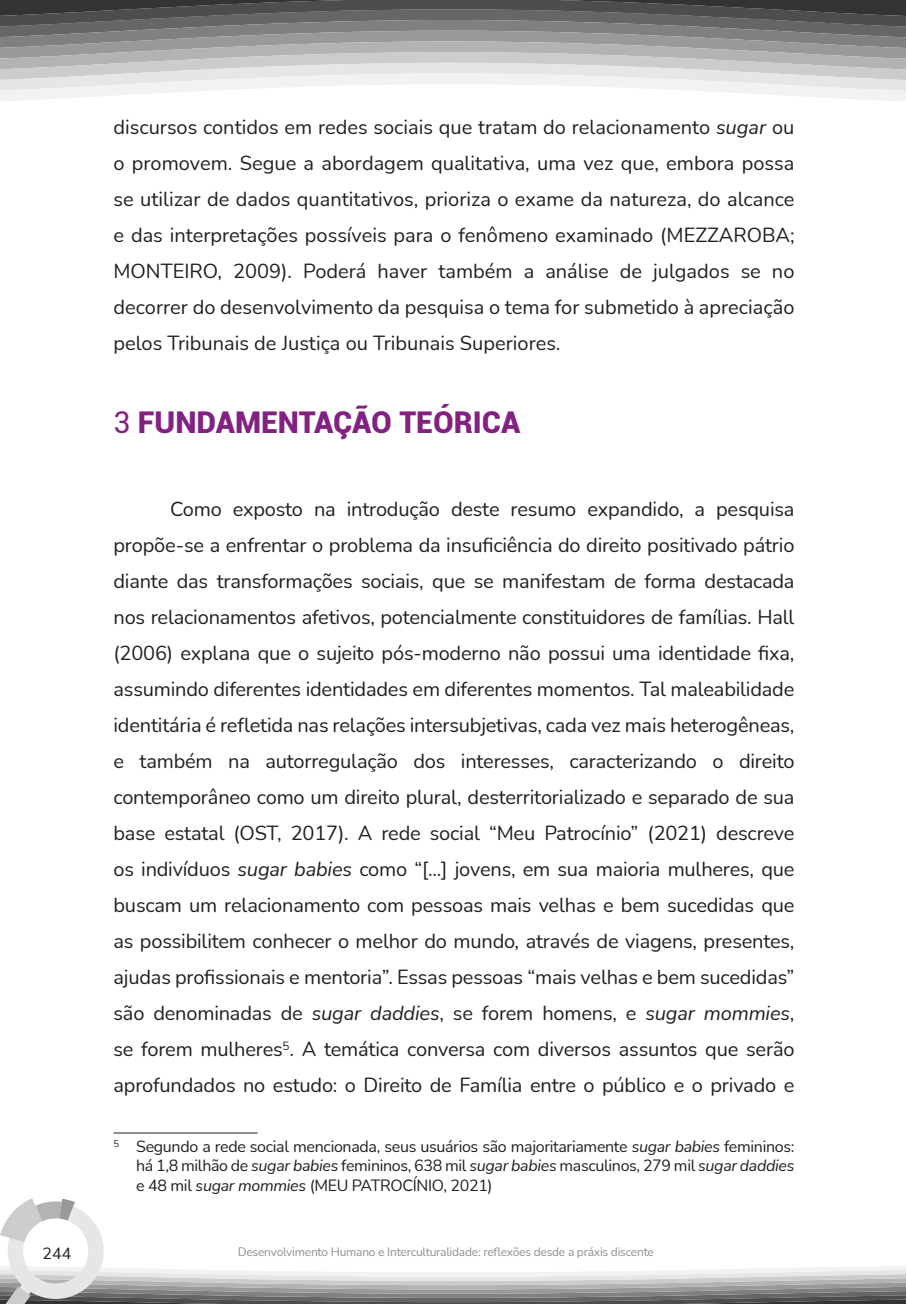
<style>
.page{position:relative;width:908px;height:1304px;background:#fff}
.page>*{position:absolute;margin:0;border:0;box-sizing:border-box;transform-origin:0 0}
.Título_1{font:900 30px "Roboto";color:#822182}
.texto{font:20px/36px "Nunito";letter-spacing:-.01em;color:#231f20;text-align:justify}
.nota_de_rodapé{font:16px/19.2px "Nunito";letter-spacing:-.02em;color:#231f20;text-align:justify}
.t1{font:12px "Nunito";letter-spacing:-.02em;color:#8d9091}
.s1{font-style:italic}
.s2{font-weight:400}
</style>
<div class="page">
<svg style="left:0;top:0;width:904px;height:101px"></svg>
<svg style="left:0;top:1198px;width:904px;height:105px"></svg>
<hr style="left:113px;top:1132px;width:144px;height:1px;background:#231f20">
<p class="texto" style="left:113px;top:108px;width:682px">discursos contidos em redes sociais que tratam do relacionamento <span class="s1">sugar</span> ou o promovem. Segue a abordagem qualitativa, uma vez que, embora possa se utilizar de dados quantitativos, prioriza o exame da natureza, do alcance e das interpretações possíveis para o fenômeno examinado (MEZZAROBA; MONTEIRO, 2009). Poderá haver também a análise de julgados se no decorrer do desenvolvimento da pesquisa o tema for submetido à apreciação pelos Tribunais de Justiça ou Tribunais Superiores.</p>
<p class="Título_1" style="left:113px;top:401px;width:408px"><span class="s2">3</span> FUNDAMENTAÇÃO TEÓRICA</p>
<p class="texto" style="left:113px;top:491px;width:682px;text-indent:57px">Como exposto na introdução deste resumo expandido, a pesquisa propõe-se a enfrentar o problema da insuficiência do direito positivado pátrio diante das transformações sociais, que se manifestam de forma destacada nos relacionamentos afetivos, potencialmente constituidores de famílias. Hall (2006) explana que o sujeito pós-moderno não possui uma identidade fixa, assumindo diferentes identidades em diferentes momentos. Tal maleabilidade identitária é refletida nas relações intersubjetivas, cada vez mais heterogêneas, e também na autorregulação dos interesses, caracterizando o direito contemporâneo como um direito plural, desterritorializado e separado de sua base estatal (OST, 2017). A rede social “Meu Patrocínio” (2021) descreve os indivíduos <span class="s1">sugar babies</span> como “[...] jovens, em sua maioria mulheres, que buscam um relacionamento com pessoas mais velhas e bem sucedidas que as possibilitem conhecer o melhor do mundo, através de viagens, presentes, ajudas profissionais e mentoria”. Essas pessoas “mais velhas e bem sucedidas” são denominadas de <span class="s1">sugar daddies</span>, se forem homens, e <span class="s1">sugar mommies</span>, se forem mulheres<sup>5</sup>. A temática conversa com diversos assuntos que serão aprofundados no estudo: o Direito de Família entre o público e o privado e</p>
<p class="nota_de_rodapé" style="left:136px;top:1136px;width:659px;text-indent:-23px"><sup>5</sup> Segundo a rede social mencionada, seus usuários são majoritariamente <span class="s1">sugar babies</span> femininos: há 1,8 milhão de <span class="s1">sugar babies</span> femininos, 638 mil <span class="s1">sugar babies</span> masculinos, 279 mil <span class="s1">sugar daddies </span>e 48 mil <span class="s1">sugar mommies</span> (MEU PATROCÍNIO, 2021)</p>
<p class="nota_de_rodapé" style="left:43px;top:1243px;width:30px">244</p>
<p class="t1" style="left:238px;top:1244px;width:417px">Desenvolvimento Humano e Interculturalidade: reflexões desde a práxis discente</p>
</div>
